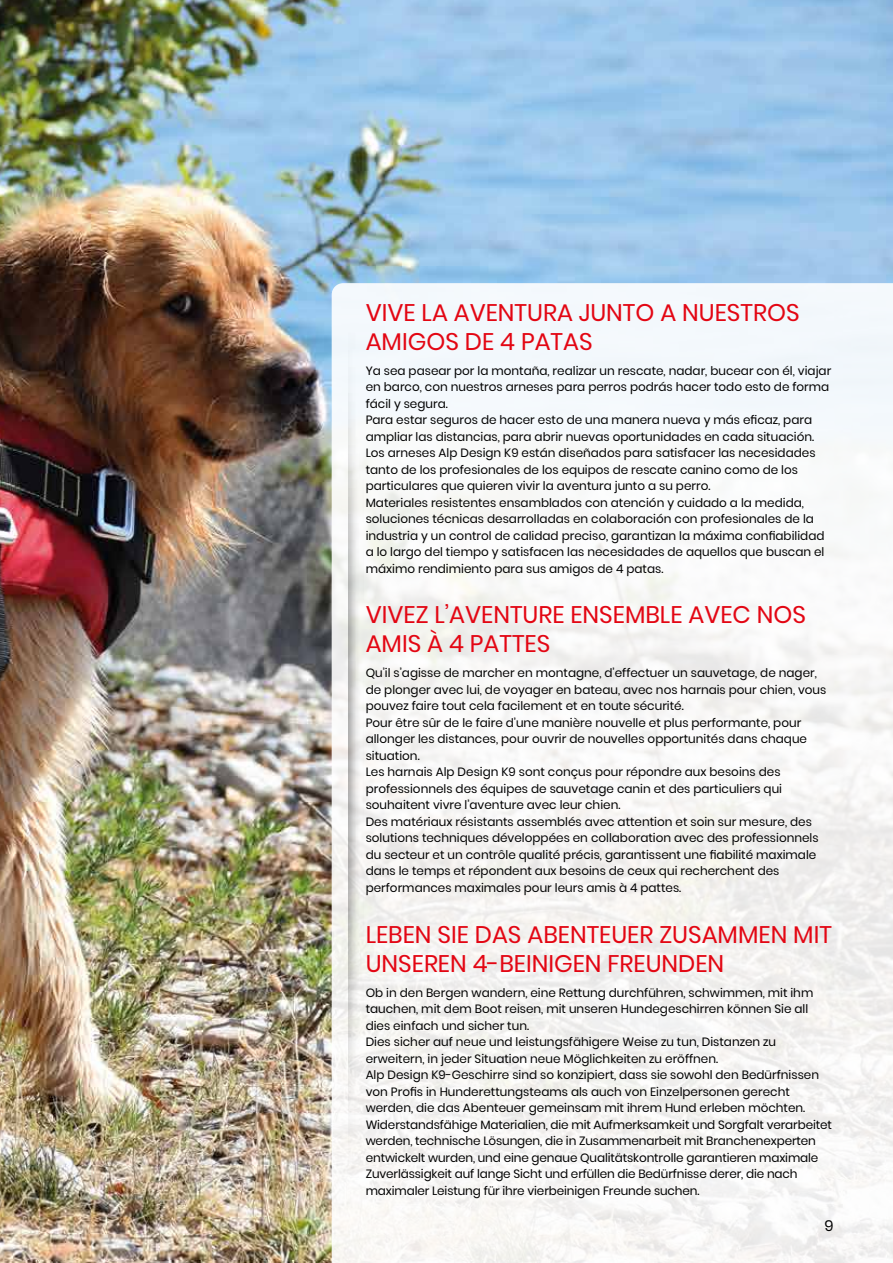
<style>
.page{position:relative;width:893px;height:1263px;background:#fff}
.page>*{position:absolute;margin:0;border:0;box-sizing:border-box;transform-origin:0 0}
.t1{font:24px/28.8px "Poppins";color:#e30613}
.t2{font:15px "Poppins";color:#000}
.t3{font:12px/16.5px "Poppins";color:#000}
</style>
<div class="page">
<img style="left:0;top:0;width:893px;height:1263px">
<svg style="left:332px;top:283px;width:561px;height:980px;fill:#f6f8f7"></svg>
<img style="left:349px;top:304px;width:29px;height:891px">
<h1 class="t1" style="left:366px;top:298px;width:435px">VIVE LA AVENTURA JUNTO A NUESTROS<br>AMIGOS DE 4 PATAS</h1>
<p class="t3" style="left:366px;top:362px;width:467px">Ya sea pasear por la montaña, realizar un rescate, nadar, bucear con él, viajar en barco, con nuestros arneses para perros podrás hacer todo esto de forma fácil y segura.<br>Para estar seguros de hacer esto de una manera nueva y más eficaz, para ampliar las distancias, para abrir nuevas oportunidades en cada situación.<br>Los arneses Alp Design K9 están diseñados para satisfacer las necesidades tanto de los profesionales de los equipos de rescate canino como de los particulares que quieren vivir la aventura junto a su perro.<br>Materiales resistentes ensamblados con atención y cuidado a la medida, soluciones técnicas desarrolladas en colaboración con profesionales de la industria y un control de calidad preciso, garantizan la máxima confiabilidad a lo largo del tiempo y satisfacen las necesidades de aquellos que buscan el máximo rendimiento para sus amigos de 4 patas.</p>
<h1 class="t1" style="left:366px;top:601px;width:442px">VIVEZ L’AVENTURE ENSEMBLE AVEC NOS<br>AMIS À 4 PATTES</h1>
<p class="t3" style="left:366px;top:665px;width:462px">Qu’il s’agisse de marcher en montagne, d’effectuer un sauvetage, de nager, de plonger avec lui, de voyager en bateau, avec nos harnais pour chien, vous pouvez faire tout cela facilement et en toute sécurité.<br>Pour être sûr de le faire d’une manière nouvelle et plus performante, pour allonger les distances, pour ouvrir de nouvelles opportunités dans chaque situation.<br>Les harnais Alp Design K9 sont conçus pour répondre aux besoins des professionnels des équipes de sauvetage canin et des particuliers qui souhaitent vivre l’aventure avec leur chien.<br>Des matériaux résistants assemblés avec attention et soin sur mesure, des solutions techniques développées en collaboration avec des professionnels du secteur et un contrôle qualité précis, garantissent une fiabilité maximale dans le temps et répondent aux besoins de ceux qui recherchent des performances maximales pour leurs amis à 4 pattes.</p>
<h1 class="t1" style="left:366px;top:920px;width:468px">LEBEN SIE DAS ABENTEUER ZUSAMMEN MIT<br>UNSEREN 4-BEINIGEN FREUNDEN</h1>
<p class="t3" style="left:366px;top:984px;width:468px">Ob in den Bergen wandern, eine Rettung durchführen, schwimmen, mit ihm tauchen, mit dem Boot reisen, mit unseren Hundegeschirren können Sie all dies einfach und sicher tun.<br>Dies sicher auf neue und leistungsfähigere Weise zu tun, Distanzen zu erweitern, in jeder Situation neue Möglichkeiten zu eröffnen.<br>Alp Design K9-Geschirre sind so konzipiert, dass sie sowohl den Bedürfnissen von Profis in Hunderettungsteams als auch von Einzelpersonen gerecht werden, die das Abenteuer gemeinsam mit ihrem Hund erleben möchten.<br>Widerstandsfähige Materialien, die mit Aufmerksamkeit und Sorgfalt verarbeitet werden, technische Lösungen, die in Zusammenarbeit mit Branchenexperten entwickelt wurden, und eine genaue Qualitätskontrolle garantieren maximale Zuverlässigkeit auf lange Sicht und erfüllen die Bedürfnisse derer, die nach maximaler Leistung für ihre vierbeinigen Freunde suchen.</p>
<p class="t2" style="left:824px;top:1217px;width:11px">9</p>
</div>
